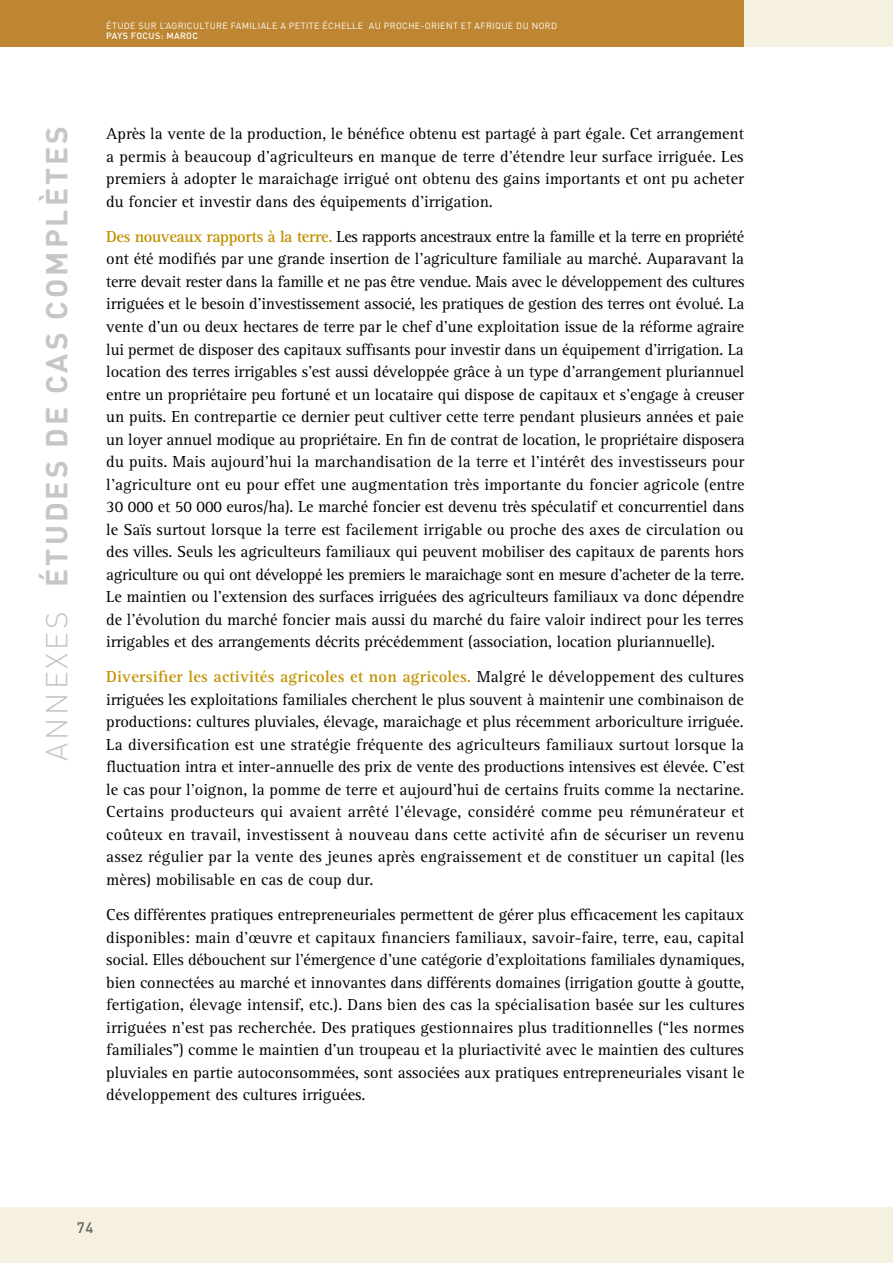
<style>
.page{position:relative;width:893px;height:1263px;background:#fff}
.page>*{position:absolute;margin:0;border:0;box-sizing:border-box;transform-origin:0 0}
.t1{font:700 30px "DIN";letter-spacing:.1em;color:#c6c6c6}
.t2{font:16.5px/22.5px "Rotis Serif";color:#000;text-align:justify}
.t3{font:500 15px "DIN";color:#646363}
.t4{font:9px "DIN";letter-spacing:.04em;color:#fff}
.t5{font:500 9px "DIN";letter-spacing:.04em;color:#fff}
.s1{font-weight:300}
.s2{font-weight:700;color:#c09100}
</style>
<div class="page">
<div style="left:0;top:1208px;width:893px;height:55px;background:#f5f0e0"></div>
<div style="left:0;top:0;width:744px;height:47px;background:#be8632"></div>
<div style="left:744px;top:0;width:149px;height:47px;background:#f5f0e0"></div>
<p class="t4" style="left:106px;top:20px;width:452px">ÉTUDE SUR L’AGRICULTURE FAMILIALE A PETITE ÉCHELLE AU PROCHE-ORIENT ET AFRIQUE DU NORD</p>
<p class="t5" style="left:106px;top:30px;width:93px">PAYS FOCUS: MAROC</p>
<h1 class="t1" style="left:37px;top:761px;width:636px;rotate:-90deg"><span class="s1">ANNEXES</span> ÉTUDES DE CAS COMPLÈTES</h1>
<p class="t2" style="left:106px;top:123px;width:639px">Après la vente de la production, le bénéfice obtenu est partagé à part égale. Cet arrangement a permis à beaucoup d’agriculteurs en manque de terre d’étendre leur surface irriguée. Les premiers à adopter le maraichage irrigué ont obtenu des gains importants et ont pu acheter du foncier et investir dans des équipements d’irrigation.</p>
<p class="t2" style="left:106px;top:226px;width:640px"><span class="s2">Des nouveaux rapports à la terre.</span> Les rapports ancestraux entre la famille et la terre en propriété ont été modifiés par une grande insertion de l’agriculture familiale au marché. Auparavant la terre devait rester dans la famille et ne pas être vendue. Mais avec le développement des cultures irriguées et le besoin d’investissement associé, les pratiques de gestion des terres ont évolué. La vente d’un ou deux hectares de terre par le chef d’une exploitation issue de la réforme agraire lui permet de disposer des capitaux suffisants pour investir dans un équipement d’irrigation. La location des terres irrigables s’est aussi développée grâce à un type d’arrangement pluriannuel entre un propriétaire peu fortuné et un locataire qui dispose de capitaux et s’engage à creuser un puits. En contrepartie ce dernier peut cultiver cette terre pendant plusieurs années et paie un loyer annuel modique au propriétaire. En fin de contrat de location, le propriétaire disposera du puits. Mais aujourd’hui la marchandisation de la terre et l’intérêt des investisseurs pour l’agriculture ont eu pour effet une augmentation très importante du foncier agricole (entre 30 000 et 50 000 euros/ha). Le marché foncier est devenu très spéculatif et concurrentiel dans le Saïs surtout lorsque la terre est facilement irrigable ou proche des axes de circulation ou des villes. Seuls les agriculteurs familiaux qui peuvent mobiliser des capitaux de parents hors agriculture ou qui ont développé les premiers le maraichage sont en mesure d’acheter de la terre.<br>Le maintien ou l’extension des surfaces irriguées des agriculteurs familiaux va donc dépendre de l’évolution du marché foncier mais aussi du marché du faire valoir indirect pour les terres irrigables et des arrangements décrits précédemment (association, location pluriannuelle).</p>
<p class="t2" style="left:106px;top:666px;width:640px"><span class="s2">Diversifier les activités agricoles et non agricoles.</span> Malgré le développement des cultures irriguées les exploitations familiales cherchent le plus souvent à maintenir une combinaison de productions: cultures pluviales, élevage, maraichage et plus récemment arboriculture irriguée.<br>La diversification est une stratégie fréquente des agriculteurs familiaux surtout lorsque la fluctuation intra et inter-annuelle des prix de vente des productions intensives est élevée. C’est le cas pour l’oignon, la pomme de terre et aujourd’hui de certains fruits comme la nectarine.<br>Certains producteurs qui avaient arrêté l’élevage, considéré comme peu rémunérateur et coûteux en travail, investissent à nouveau dans cette activité afin de sécuriser un revenu assez régulier par la vente des jeunes après engraissement et de constituer un capital (les mères) mobilisable en cas de coup dur.</p>
<p class="t2" style="left:106px;top:904px;width:640px">Ces différentes pratiques entrepreneuriales permettent de gérer plus efficacement les capitaux disponibles: main d’œuvre et capitaux financiers familiaux, savoir-faire, terre, eau, capital social. Elles débouchent sur l’émergence d’une catégorie d’exploitations familiales dynamiques, bien connectées au marché et innovantes dans différents domaines (irrigation goutte à goutte, fertigation, élevage intensif, etc.). Dans bien des cas la spécialisation basée sur les cultures irriguées n’est pas recherchée. Des pratiques gestionnaires plus traditionnelles (“les normes familiales”) comme le maintien d’un troupeau et la pluriactivité avec le maintien des cultures pluviales en partie autoconsommées, sont associées aux pratiques entrepreneuriales visant le développement des cultures irriguées.</p>
<p class="t3" style="left:77px;top:1218px;width:18px">74</p>
</div>
